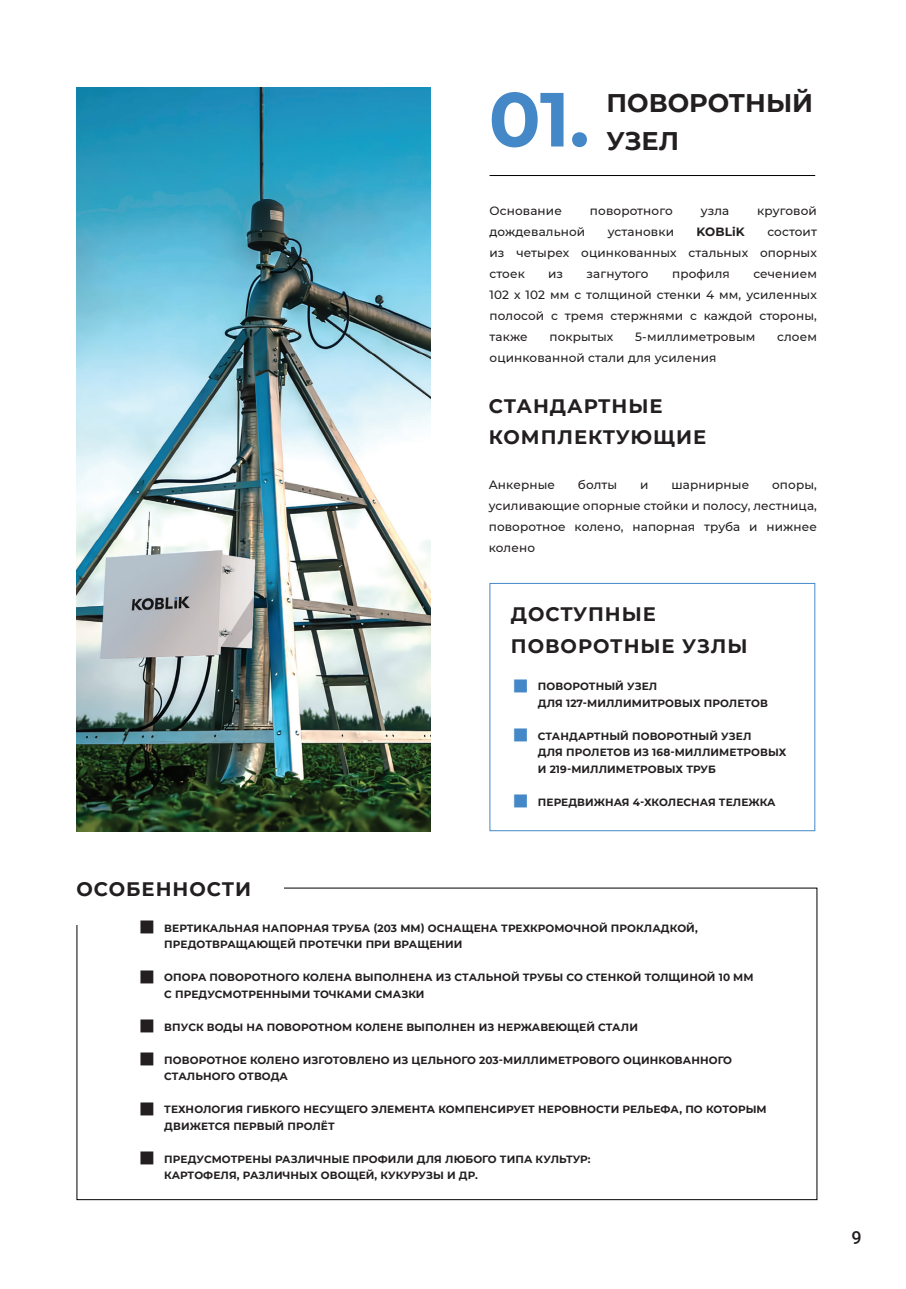
<style>
.page{position:relative;width:906px;height:1289px;background:#fff}
.page>*{position:absolute;margin:0;border:0;box-sizing:border-box;transform-origin:0 0}
.Название_модели{font:700 76.5px "Montserrat";color:#4488c7}
.Название_модели-2{font:700 25.5px/37.5px "Montserrat";color:#231f20}
.ПРЕИМУЩЕСТВА{font:700 19.5px/31.5px "Montserrat";letter-spacing:.05em;color:#231f20}
.t1{font:500 18px "Roboto";color:#231f20}
.Назначение{font:500 12px/21px "Montserrat";letter-spacing:.01em;color:#231f20;text-align:justify}
.Назначение-2{font:700 12px "Montserrat";letter-spacing:.01em;color:#231f20}
.t2{font:700 10.5px/16.5px "Montserrat";letter-spacing:.01em;color:#231f20}
.s1{font-size:33px;color:#4488c7}
.s2{font-size:33px}
</style>
<div class="page">
<hr style="left:489px;top:175px;width:326px;height:1px;background:#000">
<img style="left:77px;top:88px;width:353px;height:743px">
<div style="left:489px;top:583px;width:326px;height:248px;border:1px solid #4488c7"></div>
<p class="Название_модели" style="left:489px;top:64px;width:102px">01.</p>
<p class="Название_модели-2" style="left:606px;top:83px;width:208px">ПОВОРОТНЫЙ<br>УЗЕЛ</p>
<p class="Назначение" style="left:489px;top:200px;width:74px">Основание</p>
<p class="Назначение" style="left:590px;top:200px;width:84px">поворотного</p>
<p class="Назначение" style="left:701px;top:200px;width:30px">узла</p>
<p class="Назначение" style="left:757px;top:200px;width:61px">круговой</p>
<p class="Назначение" style="left:489px;top:221px;width:97px">дождевальной</p>
<p class="Назначение" style="left:608px;top:221px;width:68px">установки</p>
<p class="Назначение-2" style="left:696px;top:223px;width:50px">KOBLiK</p>
<p class="Назначение" style="left:489px;top:221px;width:329px;text-indent:278px">состоит из четырех оцинкованных стальных опорных стоек</p>
<p class="Назначение" style="left:548px;top:263px;width:16px">из</p>
<p class="Назначение" style="left:586px;top:263px;width:64px">загнутого</p>
<p class="Назначение" style="left:672px;top:263px;width:59px">профиля</p>
<p class="Назначение" style="left:489px;top:263px;width:329px;text-indent:264px">сечением 102 х 102 мм с толщиной стенки 4 мм, усиленных полосой с тремя стержнями с каждой стороны, также</p>
<p class="Назначение" style="left:549px;top:326px;width:65px">покрытых</p>
<p class="Назначение" style="left:635px;top:326px;width:122px">5-миллиметровым</p>
<p class="Назначение" style="left:777px;top:326px;width:41px">слоем</p>
<p class="Назначение" style="left:489px;top:347px;width:228px">оцинкованной стали для усиления</p>
<p class="ПРЕИМУЩЕСТВА" style="left:489px;top:389px;width:219px">СТАНДАРТНЫЕ<br>КОМПЛЕКТУЮЩИЕ</p>
<p class="Назначение" style="left:489px;top:473px;width:68px">Анкерные</p>
<p class="Назначение" style="left:578px;top:473px;width:41px">болты</p>
<p class="Назначение" style="left:640px;top:473px;width:10px">и</p>
<p class="Назначение" style="left:671px;top:473px;width:79px">шарнирные</p>
<p class="Назначение" style="left:489px;top:473px;width:330px;text-indent:283px">опоры, усиливающие опорные стойки и полосу, лестница, поворотное колено, напорная труба и нижнее колено</p>
<p class="ПРЕИМУЩЕСТВА" style="left:511px;top:597px;width:238px">ДОСТУПНЫЕ<br>ПОВОРОТНЫЕ УЗЛЫ</p>
<p class="ПРЕИМУЩЕСТВА" style="left:77px;top:872px;width:176px">ОСОБЕННОСТИ</p>
<p class="t2" style="left:538px;top:678px;width:232px;text-indent:-27px"><span class="s1">■</span> ПОВОРОТНЫЙ УЗЕЛ<br>ДЛЯ 127-МИЛЛИМИТРОВЫХ ПРОЛЕТОВ</p>
<p class="t2" style="left:538px;top:727px;width:250px;text-indent:-27px"><span class="s1">■</span> СТАНДАРТНЫЙ ПОВОРОТНЫЙ УЗЕЛ<br>ДЛЯ ПРОЛЕТОВ ИЗ 168-МИЛЛИМЕТРОВЫХ<br>И 219-МИЛЛИМЕТРОВЫХ ТРУБ</p>
<p class="t2" style="left:511px;top:793px;width:266px"><span class="s1">■</span> ПЕРЕДВИЖНАЯ 4-ХКОЛЕСНАЯ ТЕЛЕЖКА</p>
<p class="t2" style="left:164px;top:919px;width:535px;text-indent:-27px"><span class="s2">■</span> ВЕРТИКАЛЬНАЯ НАПОРНАЯ ТРУБА (203 ММ) ОСНАЩЕНА ТРЕХКРОМОЧНОЙ ПРОКЛАДКОЙ,<br>ПРЕДОТВРАЩАЮЩЕЙ ПРОТЕЧКИ ПРИ ВРАЩЕНИИ</p>
<p class="t2" style="left:164px;top:968px;width:591px;text-indent:-27px"><span class="s2">■</span> ОПОРА ПОВОРОТНОГО КОЛЕНА ВЫПОЛНЕНА ИЗ СТАЛЬНОЙ ТРУБЫ СО СТЕНКОЙ ТОЛЩИНОЙ 10 ММ<br>С ПРЕДУСМОТРЕННЫМИ ТОЧКАМИ СМАЗКИ</p>
<p class="t2" style="left:137px;top:1018px;width:502px"><span class="s2">■</span> ВПУСК ВОДЫ НА ПОВОРОТНОМ КОЛЕНЕ ВЫПОЛНЕН ИЗ НЕРЖАВЕЮЩЕЙ СТАЛИ</p>
<p class="t2" style="left:164px;top:1051px;width:569px;text-indent:-27px"><span class="s2">■</span> ПОВОРОТНОЕ КОЛЕНО ИЗГОТОВЛЕНО ИЗ ЦЕЛЬНОГО 203-МИЛЛИМЕТРОВОГО ОЦИНКОВАННОГО<br>СТАЛЬНОГО ОТВОДА</p>
<p class="t2" style="left:164px;top:1100px;width:604px;text-indent:-27px"><span class="s2">■</span> ТЕХНОЛОГИЯ ГИБКОГО НЕСУЩЕГО ЭЛЕМЕНТА КОМПЕНСИРУЕТ НЕРОВНОСТИ РЕЛЬЕФА, ПО КОТОРЫМ<br>ДВИЖЕТСЯ ПЕРВЫЙ ПРОЛЁТ</p>
<p class="t2" style="left:164px;top:1150px;width:428px;text-indent:-27px"><span class="s2">■</span> ПРЕДУСМОТРЕНЫ РАЗЛИЧНЫЕ ПРОФИЛИ ДЛЯ ЛЮБОГО ТИПА КУЛЬТУР:<br>КАРТОФЕЛЯ, РАЗЛИЧНЫХ ОВОЩЕЙ, КУКУРУЗЫ И ДР.</p>
<h3 class="t1" style="left:851px;top:1224px;width:12px">9</h3>
</div>
